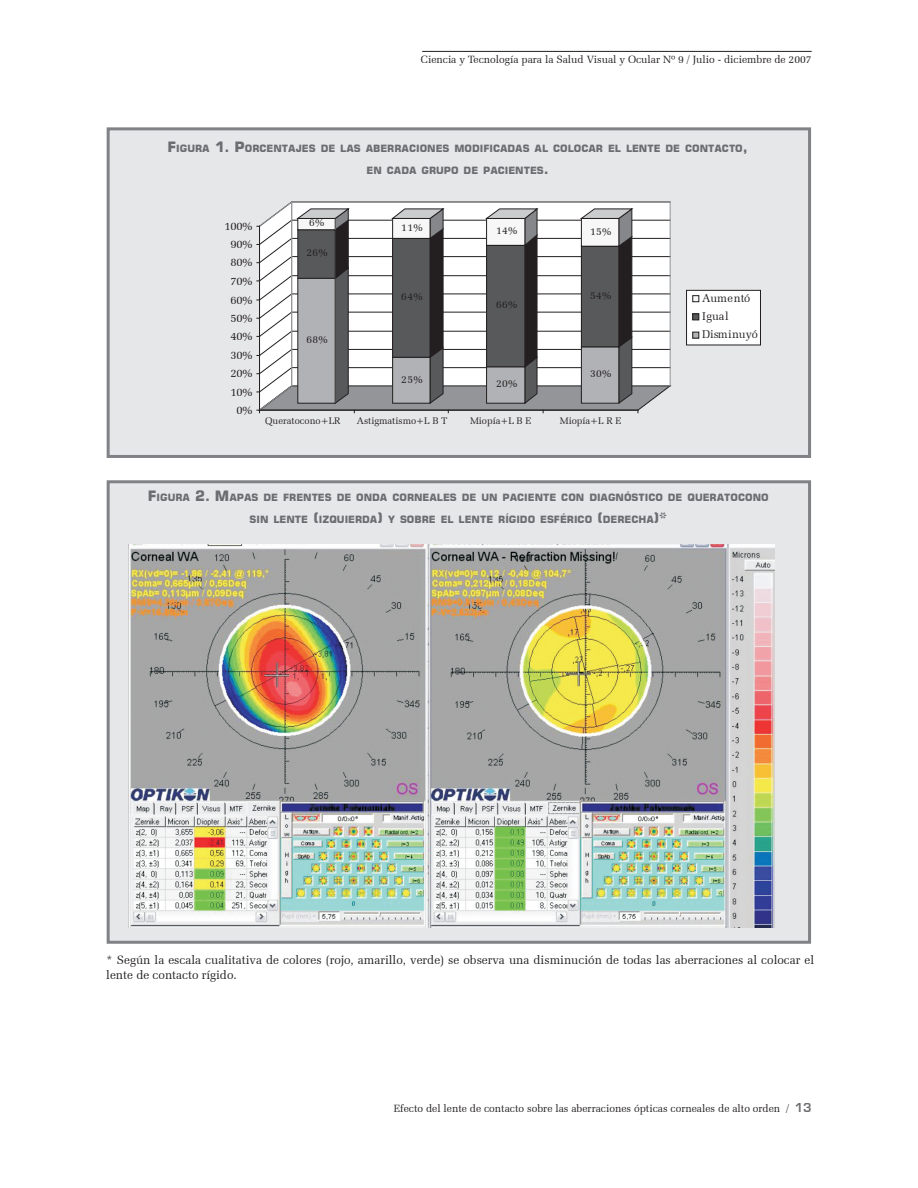
<style>
.page{position:relative;width:918px;height:1188px;background:#fff}
.page>*{position:absolute;margin:0;border:0;box-sizing:border-box;transform-origin:0 0}
.t1{font:12px/15px "Zapf Elliptical 711 BT";color:#231f20}
.t2{font:11.25px "Zapf Elliptical 711 BT";letter-spacing:-.015em;color:#231f20}
.t3{font:11.25px/18.1px "Zapf Elliptical 711 BT";letter-spacing:.005em;color:#231f20}
.t4{font:10.5px "Zapf Elliptical 711 BT";color:#231f20}
.t5{font:10.35px "Zapf Elliptical 711 BT";letter-spacing:.025em;color:#231f20}
.t6{font:700 10.05px "Square 721 BT";color:#6c6d70}
.t7{font:9.6px "Zapf Elliptical 711 BT";color:#231f20}
.s1{font-size:14.25px}
.s2{font-family:"Square 721 Dm Normal";font-size:12px;color:#6c6d70}
</style>
<div class="page">
<hr style="left:422px;top:51px;width:390px;height:1px;background:#231f20">
<div style="left:107px;top:127px;width:704px;height:331px;background:#e6e7e9;border:3px solid #808285"></div>
<div style="left:107px;top:480px;width:704px;height:464px;background:#e6e7e9;border:3px solid #808285"></div>
<div style="left:687px;top:290px;width:73px;height:55px;background:#fff"></div>
<svg style="left:257px;top:201px;width:414px;height:212px;background:#afafb1"></svg>
<div style="left:692px;top:295px;width:7px;height:7px;border:1px solid #231f20"></div>
<div style="left:692px;top:313px;width:7px;height:7px;border:1px solid #231f20"></div>
<div style="left:692px;top:332px;width:7px;height:7px;border:1px solid #231f20"></div>
<img style="left:129px;top:544px;width:645px;height:384px">
<p class="t4" style="left:421px;top:53px;width:392px">Ciencia y Tecnología para la Salud Visual y Ocular Nº 9 / Julio - diciembre de 2007</p>
<p class="t6" style="left:168px;top:142px;width:582px"><span class="s1">F</span>IGURA <span class="s1">1. P</span>ORCENTAJES DE LAS ABERRACIONES MODIFICADAS AL COLOCAR EL LENTE DE CONTACTO<span class="s1">,</span></p>
<p class="t6" style="left:367px;top:165px;width:184px">EN CADA GRUPO DE PACIENTES<span class="s1">.</span></p>
<p class="t2" style="left:225px;top:219px;width:30px">100%</p>
<p class="t2" style="left:231px;top:238px;width:24px">90%</p>
<p class="t2" style="left:231px;top:256px;width:24px">80%</p>
<p class="t2" style="left:231px;top:274px;width:24px">70%</p>
<p class="t2" style="left:231px;top:293px;width:24px">60%</p>
<p class="t2" style="left:231px;top:311px;width:24px">50%</p>
<p class="t2" style="left:231px;top:330px;width:24px">40%</p>
<p class="t2" style="left:231px;top:349px;width:24px">30%</p>
<p class="t2" style="left:231px;top:367px;width:24px">20%</p>
<p class="t2" style="left:231px;top:385px;width:24px">10%</p>
<p class="t2" style="left:237px;top:403px;width:18px">0%</p>
<p class="t5" style="left:309px;top:217px;width:17px">6%</p>
<p class="t5" style="left:306px;top:246px;width:23px">26%</p>
<p class="t5" style="left:306px;top:333px;width:23px">68%</p>
<p class="t5" style="left:401px;top:221px;width:23px">11%</p>
<p class="t5" style="left:496px;top:225px;width:23px">14%</p>
<p class="t5" style="left:590px;top:226px;width:23px">15%</p>
<p class="t5" style="left:401px;top:291px;width:23px">64%</p>
<p class="t5" style="left:496px;top:298px;width:23px">66%</p>
<p class="t5" style="left:590px;top:290px;width:23px">54%</p>
<p class="t5" style="left:401px;top:373px;width:23px">25%</p>
<p class="t5" style="left:496px;top:377px;width:23px">20%</p>
<p class="t5" style="left:590px;top:368px;width:23px">30%</p>
<p class="t7" style="left:265px;top:415px;width:77px">Queratocono+LR</p>
<p class="t7" style="left:357px;top:415px;width:92px">Astigmatismo+L B T</p>
<p class="t7" style="left:470px;top:415px;width:63px">Miopía+L B E</p>
<p class="t7" style="left:560px;top:415px;width:63px">Miopía+L R E</p>
<p class="t3" style="left:702px;top:289px;width:57px">Aumentó<br>Igual<br>Disminuyó</p>
<p class="t6" style="left:148px;top:491px;width:622px"><span class="s1">F</span>IGURA <span class="s1">2. M</span>APAS DE FRENTES DE ONDA CORNEALES DE UN PACIENTE CON DIAGNÓSTICO DE QUERATOCONO</p>
<p class="t6" style="left:250px;top:514px;width:419px">SIN LENTE <span class="s1">(</span>IZQUIERDA<span class="s1">)</span> Y SOBRE EL LENTE RÍGIDO ESFÉRICO <span class="s1">(</span>DERECHA<span class="s1">)*</span></p>
<p class="t1" style="left:106px;top:953px;width:709px">* Según la escala cualitativa de colores (rojo, amarillo, verde) se observa una disminución de todas las aberraciones al colocar el lente de contacto rígido.</p>
<p class="t4" style="left:394px;top:1103px;width:419px">Efecto del lente de contacto sobre las aberraciones ópticas corneales de alto orden / <span class="s2">13</span></p>
</div>
